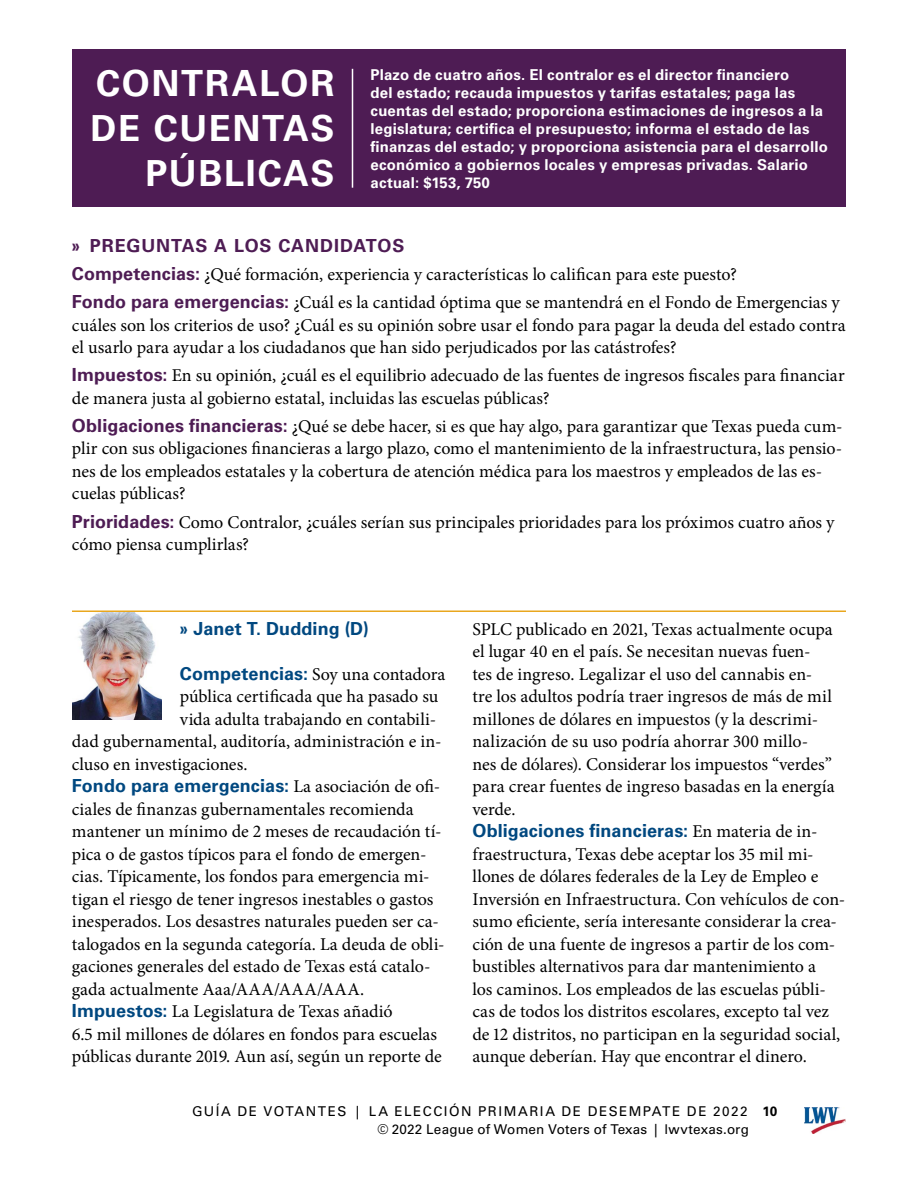
<style>
.page{position:relative;width:918px;height:1188px;background:#fff}
.page>*{position:absolute;margin:0;border:0;box-sizing:border-box;transform-origin:0 0}
.t1{font:700 36px/45px "Univers LT Std";letter-spacing:.045em;color:#fff;text-align:right}
.t2{font:18px/22.5px "Minion Pro";letter-spacing:-.005em;color:#000}
.t3{font:700 18px "Univers LT Std";letter-spacing:.005em;color:#004880}
.t4{font:700 18px "Univers LT Std";letter-spacing:.045em;color:#4e1c54}
.t5{font:700 15px/18px "Univers LT Std";letter-spacing:.015em;color:#fff}
.t6{font:13.5px/18px "Univers LT Std";letter-spacing:.09em;color:#000}
.s1{font-stretch:condensed}
.s2{font-family:"Univers LT Std";font-weight:700;color:#4e1c54}
.s3{font-family:"Univers LT Std";font-weight:700;color:#004880}
.s4{font-family:"Minion Pro";font-weight:400;color:#000}
.s5{font-weight:700}
</style>
<div class="page">
<img style="left:804px;top:1107px;width:42px;height:27px">
<hr style="left:72px;top:610px;width:774px;height:2px;background:#e9a71e">
<div style="left:72px;top:50px;width:774px;height:157px;background:#4e1c54"></div>
<hr style="left:352px;top:69px;width:1px;height:119px;background:#fff">
<img style="left:72px;top:612px;width:90px;height:108px">
<h1 class="t1" style="left:91px;top:61px;width:245px">CONTRALOR<br>DE CUENTAS<br>PÚBLICAS</h1>
<p class="t5" style="left:370px;top:66px;width:459px">Plazo de cuatro años. El contralor es el director financiero<br>del estado; recauda impuestos y tarifas estatales; paga las cuentas del estado; proporciona estimaciones de ingresos a la legislatura; certifica el presupuesto; informa el estado de las finanzas del estado; y proporciona asistencia para el desarrollo económico a gobiernos locales y empresas privadas. Salario actual: $153, 750</p>
<p class="t4" style="left:72px;top:235px;width:334px"><span class="s1">»</span> PREGUNTAS A LOS CANDIDATOS</p>
<p class="t2" style="left:72px;top:260px;width:769px;line-height:28px"><span class="s2">Competencias:</span> ¿Qué formación, experiencia y características lo califican para este puesto?<br><span class="s2">Fondo para emergencias:</span> ¿Cuál es la cantidad óptima que se mantendrá en el Fondo de Emergencias y</p>
<p class="t2" style="left:72px;top:314px;width:775px">cuáles son los criterios de uso? ¿Cuál es su opinión sobre usar el fondo para pagar la deuda del estado contra el usarlo para ayudar a los ciudadanos que han sido perjudicados por las catástrofes?</p>
<p class="t2" style="left:72px;top:364px;width:774px"><span class="s2">Impuestos:</span> En su opinión, ¿cuál es el equilibrio adecuado de las fuentes de ingresos fiscales para financiar de manera justa al gobierno estatal, incluidas las escuelas públicas?</p>
<p class="t2" style="left:72px;top:415px;width:772px"><span class="s2">Obligaciones financieras:</span> ¿Qué se debe hacer, si es que hay algo, para garantizar que Texas pueda cum&shy;plir con sus obligaciones financieras a largo plazo, como el mantenimiento de la infraestructura, las pensio&shy;nes de los empleados estatales y la cobertura de atención médica para los maestros y empleados de las es&shy;cuelas públicas?</p>
<p class="t2" style="left:72px;top:511px;width:764px"><span class="s2">Prioridades:</span> Como Contralor, ¿cuáles serían sus principales prioridades para los próximos cuatro años y cómo piensa cumplirlas?</p>
<p class="t3" style="left:180px;top:618px;width:190px"><span class="s1">»</span> Janet T. Dudding (D)</p>
<p class="t2" style="left:180px;top:663px;width:267px"><span class="s3">Competencias:</span> Soy una contadora</p>
<p class="t2" style="left:180px;top:685px;width:260px">pública certificada que ha pasado su</p>
<p class="t2" style="left:180px;top:708px;width:258px">vida adulta trabajando en contabili-</p>
<p class="t2" style="left:72px;top:730px;width:371px">dad gubernamental, auditoría, administración e in-</p>
<p class="t2" style="left:72px;top:753px;width:177px">cluso en investigaciones.</p>
<p class="t3" style="left:72px;top:775px;width:370px">Fondo para emergencias: <span class="s4">La asociación de ofi-</span></p>
<p class="t2" style="left:72px;top:798px;width:374px">ciales de finanzas gubernamentales recomienda mantener un mínimo de 2 meses de recaudación tí&shy;pica o de gastos típicos para el fondo de emergen&shy;cias. Típicamente, los fondos para emergencia mi&shy;tigan el riesgo de tener ingresos inestables o gastos inesperados. Los desastres naturales pueden ser ca&shy;talogados en la segunda categoría. La deuda de obli&shy;gaciones generales del estado de Texas está catalo&shy;gada actualmente Aaa/AAA/AAA/AAA.<br><span class="s3">Impuestos:</span> La Legislatura de Texas añadió<br>6.5 mil millones de dólares en fondos para escuelas públicas durante 2019. Aun así, según un reporte de</p>
<p class="t2" style="left:472px;top:618px;width:364px">SPLC publicado en 2021, Texas actualmente ocupa el lugar 40 en el país. Se necesitan nuevas fuen&shy;tes de ingreso. Legalizar el uso del cannabis en&shy;tre los adultos podría traer ingresos de más de mil millones de dólares en impuestos (y la descrimi&shy;nalización de su uso podría ahorrar 300 millo&shy;nes de dólares). Considerar los impuestos “verdes” para crear fuentes de ingreso basadas en la energía verde.</p>
<p class="t3" style="left:472px;top:820px;width:347px">Obligaciones financieras: <span class="s4">En materia de in-</span></p>
<p class="t2" style="left:472px;top:843px;width:374px">fraestructura, Texas debe aceptar los 35 mil mi&shy;llones de dólares federales de la Ley de Empleo e Inversión en Infraestructura. Con vehículos de con&shy;sumo eficiente, sería interesante considerar la crea&shy;ción de una fuente de ingresos a partir de los com&shy;bustibles alternativos para dar mantenimiento a<br>los caminos. Los empleados de las escuelas públi&shy;cas de todos los distritos escolares, excepto tal vez de 12 distritos, no participan en la seguridad social, aunque deberían. Hay que encontrar el dinero.</p>
<p class="t6" style="left:377px;top:1102px;width:401px;text-indent:-185px">GUÍA DE VOTANTES | LA ELECCIÓN PRIMARIA DE DESEMPATE DE 2022 <span class="s5">10 </span>© 2022 League of Women Voters of Texas | lwvtexas.org</p>
</div>
